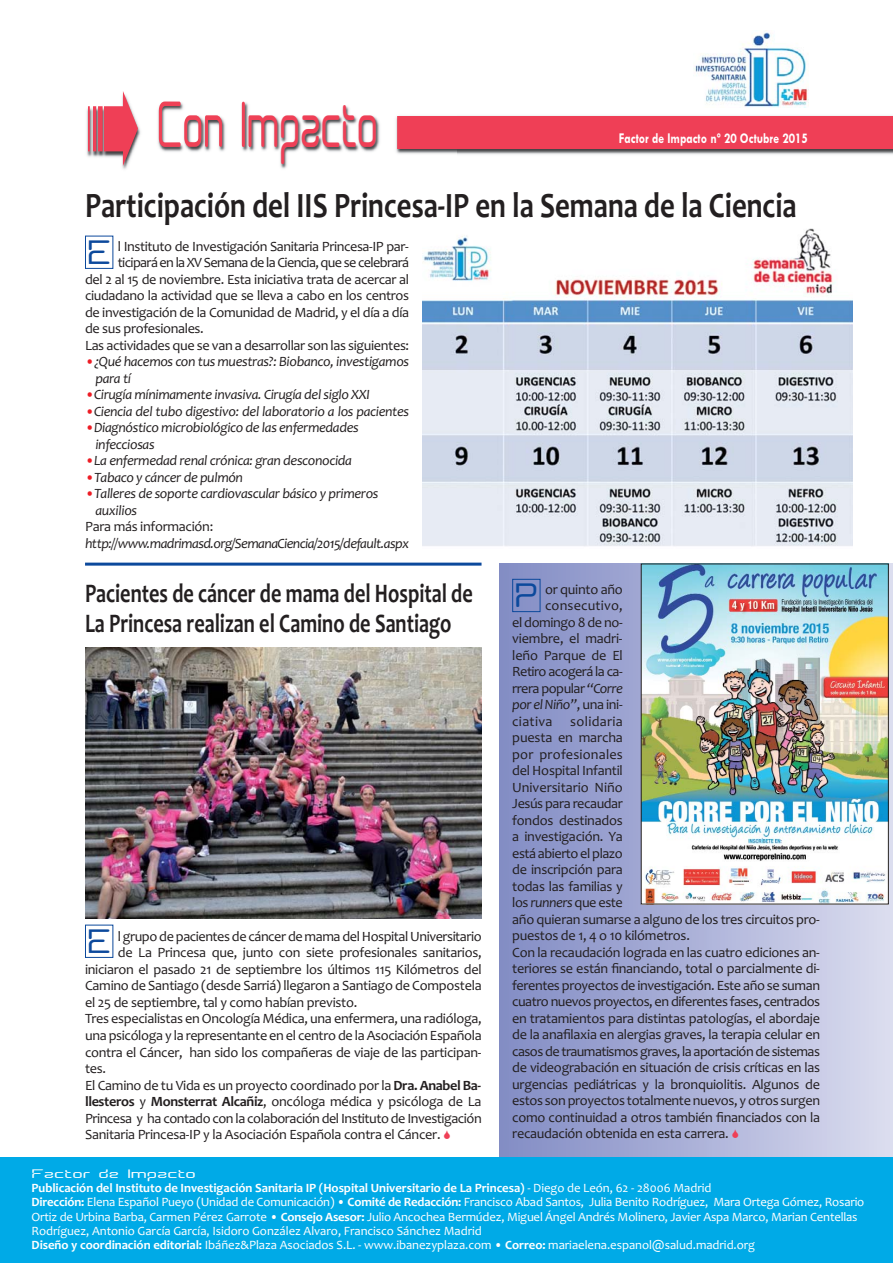
<style>
.page{position:relative;width:893px;height:1263px;background:#fff}
.page>*{position:absolute;margin:0;border:0;box-sizing:border-box;transform-origin:0 0}
.t1{font:700 75px "Aunchanted Expanded";letter-spacing:-.015em;color:#ef3f56;scale:.39 1}
.t2{font:700 39px "Aunchanted Expanded";color:#0c499c;scale:.7 1}
.t3{font:700 36px "Candara";color:#231f20;scale:.8 1}
.t4{font:700 27px/30px "Candara";color:#231f20;scale:.75 1}
.t5{font:700 15px "Tw Cen";color:#fff;scale:.8 1}
.t6{font:14.25px "Candara";letter-spacing:-.02em;color:#231f20}
.t7{font:italic 14.25px/16.5px "Candara";letter-spacing:-.025em;color:#231f20}
.t8{font:14.25px "Candara";letter-spacing:-.04em;color:#231f20}
.t9{font:14.25px "Candara";letter-spacing:-.045em;color:#231f20}
.t10{font:14.25px "Candara";letter-spacing:.01em;color:#231f20}
.t11{font:14.25px "Candara";letter-spacing:.02em;color:#231f20}
.t12{font:700 14.25px "Aunchanted Expanded";color:#fff}
.t13{font:12.75px/14.2px "Candara";letter-spacing:-.015em;color:#fff}
.s1{font-family:"MS Gothic";font-weight:400;font-size:150px}
.s2{font-weight:700;font-style:normal;color:#ed1c24}
.s3{font-weight:700}
.s4{font-style:italic}
.s5{font-style:normal}
</style>
<div class="page">
<div style="left:499px;top:564px;width:394px;height:603px;background:linear-gradient(to right,#818bc4,#dadbee)"></div>
<div style="left:512px;top:579px;width:28px;height:33px;border:1px solid #0c499c"></div>
<img style="left:643px;top:566px;width:244px;height:336px">
<div style="left:641px;top:564px;width:248px;height:340px;border:1px solid #231f20"></div>
<img style="left:85px;top:647px;width:397px;height:272px">
<img style="left:694px;top:30px;width:114px;height:78px">
<img style="left:260px;top:106px;width:120px;height:63px">
<img style="left:86px;top:95px;width:169px;height:74px">
<img style="left:159px;top:102px;width:101px;height:46px">
<img style="left:396px;top:115px;width:497px;height:40px">
<div style="left:397px;top:116px;width:496px;height:33px;background:#ef3f56"></div>
<div style="left:0;top:1157px;width:893px;height:106px;background:#00aae7"></div>
<div style="left:85px;top:925px;width:28px;height:33px;border:1px solid #0c499c"></div>
<hr style="left:85px;top:563px;width:397px;height:3px;background:#0c499c">
<img style="left:423px;top:228px;width:430px;height:318px">
<div style="left:85px;top:236px;width:28px;height:33px;border:1px solid #0c499c"></div>
<svg style="left:732px;top:1129px;width:6px;height:9px"></svg>
<h1 class="t1" style="left:82px;top:102px;width:760px"><span class="s1">➠</span> Con Impacto</h1>
<p class="t5" style="left:619px;top:129px;width:238px">Factor de Impacto nº 20 Octubre 2015</p>
<h3 class="t3" style="left:85px;top:193px;width:891px">Participación del IIS Princesa‐IP en la Semana de la Ciencia</h3>
<h2 class="t2" style="left:87px;top:240px;width:36px">E</h2>
<p class="t6" style="left:118px;top:241px;width:292px">l Instituto de Investigación Sanitaria Princesa‐IP par‐</p>
<p class="t9" style="left:118px;top:257px;width:293px">ticipará en la XV Semana de la Ciencia, que se celebrará</p>
<p class="t6" style="left:85px;top:274px;width:326px">del 2 al 15 de noviembre. Esta iniciativa trata de acercar al</p>
<p class="t6" style="left:85px;top:290px;width:326px">ciudadano la actividad que se lleva a cabo en los centros</p>
<p class="t6" style="left:85px;top:307px;width:326px">de investigación de la Comunidad de Madrid, y el día a día</p>
<p class="t6" style="left:85px;top:323px;width:120px">de sus profesionales.</p>
<p class="t6" style="left:85px;top:340px;width:326px">Las actividades que se van a desarrollar son las siguientes:</p>
<p class="t7" style="left:95px;top:355px;width:315px;text-indent:-10px"><span class="s2">•</span>¿Qué hacemos con tus muestras?: Biobanco, investigamos para tí</p>
<p class="t7" style="left:85px;top:388px;width:286px"><span class="s2">•</span>Cirugía mínimamente invasiva. Cirugía del siglo XXI</p>
<p class="t7" style="left:85px;top:404px;width:326px"><span class="s2">•</span>Ciencia del tubo digestivo: del laboratorio a los pacientes</p>
<p class="t7" style="left:95px;top:421px;width:265px;text-indent:-10px"><span class="s2">•</span>Diagnóstico microbiológico de las enfermedades infecciosas</p>
<p class="t7" style="left:85px;top:454px;width:269px"><span class="s2">•</span>La enfermedad renal crónica: gran desconocida</p>
<p class="t7" style="left:85px;top:470px;width:160px"><span class="s2">•</span>Tabaco y cáncer de pulmón</p>
<p class="t7" style="left:95px;top:487px;width:285px;text-indent:-10px"><span class="s2">•</span>Talleres de soporte cardiovascular básico y primeros auxilios</p>
<p class="t6" style="left:85px;top:521px;width:130px">Para más información:</p>
<p class="t7" style="left:85px;top:536px;width:326px">http://www.madrimasd.org/SemanaCiencia/2015/default.aspx</p>
<h3 class="t4" style="left:85px;top:582px;width:518px">Pacientes de cáncer de mama del Hospital de<br>La Princesa realizan el Camino de Santiago</h3>
<h2 class="t2" style="left:87px;top:929px;width:36px">E</h2>
<p class="t6" style="left:118px;top:931px;width:365px">l grupo de pacientes de cáncer de mama del Hospital Universitario</p>
<p class="t6" style="left:118px;top:948px;width:365px">de La Princesa que, junto con siete profesionales sanitarios,</p>
<p class="t6" style="left:85px;top:964px;width:398px">iniciaron el pasado 21 de septiembre los últimos 115 Kilómetros del</p>
<p class="t6" style="left:85px;top:981px;width:398px">Camino de Santiago (desde Sarriá) llegaron a Santiago de Compostela</p>
<p class="t6" style="left:85px;top:997px;width:274px">el 25 de septiembre, tal y como habían previsto.</p>
<p class="t6" style="left:85px;top:1014px;width:398px">Tres especialistas en Oncología Médica, una enfermera, una radióloga,</p>
<p class="t6" style="left:85px;top:1030px;width:398px">una psicóloga y la representante en el centro de la Asociación Española</p>
<p class="t6" style="left:85px;top:1047px;width:398px">contra el Cáncer, han sido los compañeras de viaje de las participan‐</p>
<p class="t6" style="left:85px;top:1063px;width:23px">tes.</p>
<p class="t6" style="left:85px;top:1080px;width:398px">El Camino de tu Vida es un proyecto coordinado por la <span class="s3">Dra. Anabel Ba‐</span></p>
<p class="t6" style="left:85px;top:1096px;width:398px"><span class="s3">llesteros</span> y <span class="s3">Monsterrat Alcañiz</span>, oncóloga médica y psicóloga de La</p>
<p class="t6" style="left:85px;top:1113px;width:398px">Princesa y ha contado con la colaboración del Instituto de Investigación</p>
<p class="t6" style="left:85px;top:1129px;width:357px">Sanitaria Princesa‐IP y la Asociación Española contra el Cáncer.</p>
<h2 class="t2" style="left:514px;top:583px;width:35px">P</h2>
<p class="t6" style="left:545px;top:584px;width:79px">or quinto año</p>
<p class="t10" style="left:545px;top:600px;width:79px">consecutivo,</p>
<p class="t6" style="left:512px;top:617px;width:112px">el domingo 8 de no‐</p>
<p class="t6" style="left:512px;top:633px;width:112px">viembre, el madri‐</p>
<p class="t6" style="left:512px;top:650px;width:112px">leño Parque de El</p>
<p class="t8" style="left:512px;top:666px;width:112px">Retiro acogerá la ca‐</p>
<p class="t6" style="left:512px;top:683px;width:112px">rrera popular <span class="s4">“Corre</span></p>
<p class="t7" style="left:512px;top:698px;width:112px">por el Niño”<span class="s5">, una ini‐</span></p>
<p class="t11" style="left:512px;top:716px;width:112px">ciativa solidaria</p>
<p class="t6" style="left:512px;top:732px;width:112px">puesta en marcha</p>
<p class="t10" style="left:512px;top:749px;width:112px">por profesionales</p>
<p class="t6" style="left:512px;top:765px;width:112px">del Hospital Infantil</p>
<p class="t6" style="left:512px;top:782px;width:112px">Universitario Niño</p>
<p class="t6" style="left:512px;top:798px;width:112px">Jesús para recaudar</p>
<p class="t6" style="left:512px;top:815px;width:112px">fondos destinados</p>
<p class="t6" style="left:512px;top:831px;width:112px">a investigación. Ya</p>
<p class="t6" style="left:512px;top:848px;width:112px">está abierto el plazo</p>
<p class="t6" style="left:512px;top:864px;width:112px">de inscripción para</p>
<p class="t6" style="left:512px;top:881px;width:112px">todas las familias y</p>
<p class="t6" style="left:512px;top:897px;width:112px">los <span class="s4">runners</span> que este</p>
<p class="t6" style="left:512px;top:914px;width:309px">año quieran sumarse a alguno de los tres circuitos pro‐</p>
<p class="t6" style="left:512px;top:930px;width:179px">puestos de 1, 4 o 10 kilómetros.</p>
<p class="t6" style="left:512px;top:947px;width:309px">Con la recaudación lograda en las cuatro ediciones an‐</p>
<p class="t6" style="left:512px;top:963px;width:309px">teriores se están financiando, total o parcialmente di‐</p>
<p class="t6" style="left:512px;top:980px;width:309px">ferentes proyectos de investigación. Este año se suman</p>
<p class="t6" style="left:512px;top:996px;width:309px">cuatro nuevos proyectos, en diferentes fases, centrados</p>
<p class="t6" style="left:512px;top:1013px;width:309px">en tratamientos para distintas patologías, el abordaje</p>
<p class="t6" style="left:512px;top:1029px;width:309px">de la anafilaxia en alergias graves, la terapia celular en</p>
<p class="t8" style="left:512px;top:1046px;width:309px">casos de traumatismos graves, la aportación de sistemas</p>
<p class="t6" style="left:512px;top:1062px;width:309px">de videograbación en situación de crisis críticas en las</p>
<p class="t6" style="left:512px;top:1079px;width:309px">urgencias pediátricas y la bronquiolitis. Algunos de</p>
<p class="t6" style="left:512px;top:1095px;width:309px">estos son proyectos totalmente nuevos, y otros surgen</p>
<p class="t6" style="left:512px;top:1112px;width:309px">como continuidad a otros también financiados con la</p>
<p class="t6" style="left:512px;top:1128px;width:218px">recaudación obtenida en esta carrera.</p>
<p class="t12" style="left:32px;top:1169px;width:166px">Factor de Impacto</p>
<p class="t13" style="left:32px;top:1182px;width:834px"><span class="s3">Publicación del Instituto de Investigación Sanitaria IP (Hospital Universitario de La Princesa)</span> ‐ Diego de León, 62 ‐ 28006 Madrid<br><span class="s3">Dirección:</span> Elena Español Pueyo (Unidad de Comunicación) • <span class="s3">Comité de Redacción:</span> Francisco Abad Santos, Julia Benito Rodríguez, Mara Ortega Gómez, Rosario Ortiz de Urbina Barba, Carmen Pérez Garrote • <span class="s3">Consejo Asesor:</span> Julio Ancochea Bermúdez, Miguel Ángel Andrés Molinero, Javier Aspa Marco, Marian Centellas Rodríguez, Antonio García García, Isidoro González Alvaro, Francisco Sánchez Madrid<br><span class="s3">Diseño y coordinación editorial:</span> Ibáñez&amp;Plaza Asociados S.L. ‐ www.ibanezyplaza.com • <span class="s3">Correo:</span> mariaelena.espanol@salud.madrid.org</p>
</div>
